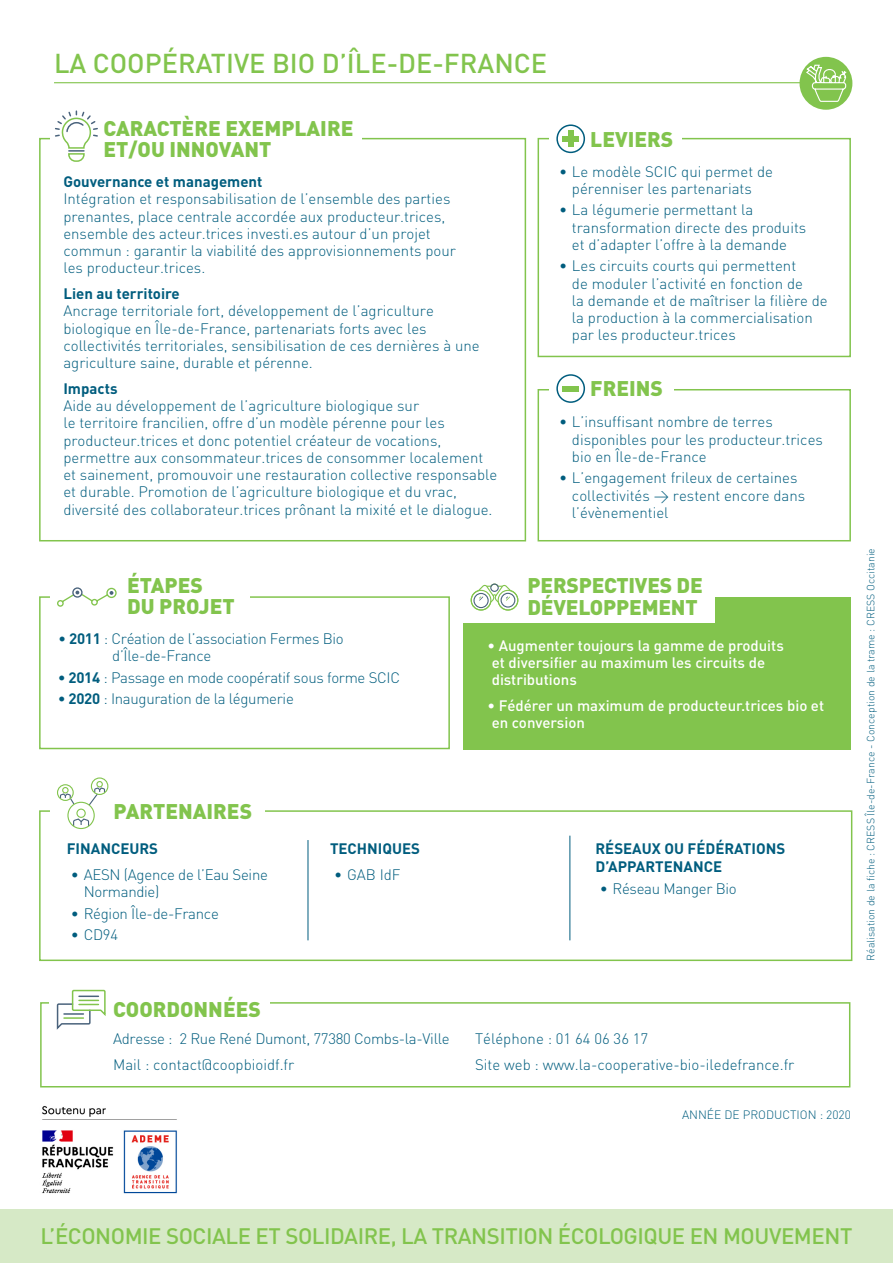
<style>
.page{position:relative;width:893px;height:1263px;background:#fff}
.page>*{position:absolute;margin:0;border:0;box-sizing:border-box;transform-origin:0 0}
.t1{font:500 27px "DIN";color:#82c44d}
.t2{font:500 22.2px "DIN";letter-spacing:-.02em;color:#82c44d}
.t3{font:900 21px/21px "DIN";color:#82c44d}
.text_rub{font:300 15px/17.2px "DIN";color:#005d7e}
.text_rub-2{font:300 15px/17.2px "DIN";letter-spacing:-.02em;color:#005d7e}
.text_rub-3{font:500 15px/17.2px "DIN";color:#fff}
.text_rub-4{font:700 15px/18px "DIN";color:#005d7e}
.text_rub-5{font:300 12px "DIN";color:#005d7e}
.text_rub-6{font:300 10.5px "DIN";color:#005d7e}
.s1{font-weight:700}
</style>
<div class="page">
<div style="left:0;top:1209px;width:893px;height:54px;background:#d6e9c6"></div>
<img style="left:42px;top:1106px;width:135px;height:88px">
<div style="left:538px;top:138px;width:313px;height:219px;border:2px solid #82c44d"></div>
<div style="left:549px;top:132px;width:132px;height:14px;background:#fff"></div>
<div style="left:39px;top:138px;width:487px;height:403px;border:2px solid #82c44d"></div>
<div style="left:556px;top:124px;width:29px;height:29px;border:2px solid #005d7e;border-radius:50%"></div>
<div style="left:562px;top:136px;width:17px;height:6px;background:#82c44d"></div>
<div style="left:568px;top:131px;width:5px;height:16px;background:#82c44d"></div>
<div style="left:50px;top:132px;width:312px;height:14px;background:#fff"></div>
<div style="left:538px;top:389px;width:313px;height:152px;border:2px solid #82c44d"></div>
<div style="left:549px;top:382px;width:124px;height:13px;background:#fff"></div>
<div style="left:562px;top:386px;width:17px;height:5px;background:#82c44d"></div>
<div style="left:556px;top:374px;width:29px;height:29px;border:2px solid #005d7e;border-radius:50%"></div>
<div style="left:463px;top:597px;width:388px;height:152px;background:#82c44d"></div>
<div style="left:460px;top:582px;width:254px;height:40px;background:#fff"></div>
<svg style="left:470px;top:583px;width:49px;height:28px"></svg>
<div style="left:39px;top:596px;width:411px;height:153px;border:2px solid #82c44d"></div>
<div style="left:50px;top:591px;width:200px;height:14px;background:#fff"></div>
<svg style="left:57px;top:587px;width:60px;height:20px"></svg>
<div style="left:72px;top:587px;width:11px;height:11px;border:1px solid #4a637c;border-radius:50%"></div>
<svg style="left:55px;top:110px;width:43px;height:52px"></svg>
<div style="left:39px;top:810px;width:813px;height:151px;border:2px solid #82c44d"></div>
<hr style="left:308px;top:840px;width:1px;height:100px;background:#005d7e">
<hr style="left:569px;top:836px;width:1px;height:104px;background:#005d7e">
<div style="left:50px;top:804px;width:215px;height:13px;background:#fff"></div>
<svg style="left:57px;top:777px;width:52px;height:53px"></svg>
<hr style="left:54px;top:82px;width:772px;height:1px;background:#82c44d">
<div style="left:799px;top:57px;width:53px;height:53px;background:#82c44d;border-radius:50%"></div>
<svg style="left:805px;top:64px;width:42px;height:38px"></svg>
<div style="left:40px;top:1002px;width:810px;height:85px;border:2px solid #82c44d"></div>
<div style="left:50px;top:1001px;width:220px;height:14px;background:#fff"></div>
<svg style="left:56px;top:989px;width:50px;height:41px"></svg>
<p class="t1" style="left:54px;top:46px;width:494px">LA COOPÉRATIVE BIO D’ÎLE-DE-FRANCE</p>
<p class="t3" style="left:103px;top:117px;width:251px">CARACTÈRE EXEMPLAIRE<br>ET/OU INNOVANT</p>
<p class="text_rub-4" style="left:63px;top:172px;width:201px">Gouvernance et management</p>
<p class="text_rub" style="left:63px;top:190px;width:394px">Intégration et responsabilisation de l’ensemble des parties prenantes, place centrale accordée aux producteur.trices, ensemble des acteur.trices investi.es autour d’un projet commun : garantir la viabilité des approvisionnements pour les producteur.trices.</p>
<p class="text_rub" style="left:63px;top:285px;width:418px"><span class="s1">Lien au territoire<br></span>Ancrage territoriale fort, développement de l’agriculture biologique en Île-de-France, partenariats forts avec les collectivités territoriales, sensibilisation de ces dernières à une agriculture saine, durable et pérenne.</p>
<p class="text_rub-4" style="left:63px;top:379px;width:56px">Impacts</p>
<p class="text_rub" style="left:63px;top:397px;width:435px">Aide au développement de l’agriculture biologique sur<br>le territoire francilien, offre d’un modèle pérenne pour les producteur.trices et donc potentiel créateur de vocations, permettre aux consommateur.trices de consommer localement et sainement, promouvoir une restauration collective responsable et durable. Promotion de l’agriculture biologique et du vrac, diversité des collaborateur.trices prônant la mixité et le dialogue.</p>
<p class="t3" style="left:127px;top:573px;width:109px">ÉTAPES<br>DU PROJET</p>
<p class="t3" style="left:590px;top:127px;width:85px">LEVIERS</p>
<p class="text_rub" style="left:559px;top:162px;width:215px;text-align:center">• Le modèle SCIC qui permet de pérenniser les partenariats</p>
<p class="text_rub" style="left:572px;top:201px;width:236px;text-indent:-13px">• La légumerie permettant la transformation directe des produits et d’adapter l’offre à la demande</p>
<p class="text_rub" style="left:572px;top:257px;width:257px;text-indent:-13px">• Les circuits courts qui permettent<br>de moduler l’activité en fonction de<br>la demande et de maîtriser la filière de la production à la commercialisation par les producteur.trices</p>
<p class="t3" style="left:590px;top:377px;width:74px">FREINS</p>
<p class="text_rub" style="left:572px;top:413px;width:252px;text-indent:-13px">• L’insuffisant nombre de terres disponibles pour les producteur.trices bio en Île-de-France</p>
<p class="text_rub" style="left:572px;top:469px;width:235px;text-indent:-13px">• L’engagement frileux de certaines collectivités &gt; restent encore dans l’évènementiel</p>
<p class="t3" style="left:527px;top:573px;width:177px;line-height:22.5px">PERSPECTIVES DE<br>DÉVELOPPEMENT</p>
<p class="text_rub-2" style="left:112px;top:630px;width:233px;text-indent:-54px">• <span class="s1">2011</span> : Création de l’association Fermes Bio d’Île-de-France</p>
<p class="text_rub-2" style="left:58px;top:668px;width:343px"><span class="s1">• 2014</span> : Passage en mode coopératif sous forme SCIC</p>
<p class="text_rub-2" style="left:58px;top:690px;width:237px"><span class="s1">• 2020</span> : Inauguration de la légumerie</p>
<p class="t3" style="left:114px;top:799px;width:140px">PARTENAIRES</p>
<p class="text_rub-4" style="left:67px;top:839px;width:93px">FINANCEURS</p>
<p class="text_rub-2" style="left:84px;top:866px;width:186px;text-indent:-13px">• AESN (Agence de l’Eau Seine<br>Normandie)</p>
<p class="text_rub-2" style="left:71px;top:905px;width:149px">• Région Île-de-France</p>
<p class="text_rub" style="left:71px;top:926px;width:49px">• CD94</p>
<p class="text_rub-4" style="left:330px;top:839px;width:92px">TECHNIQUES</p>
<p class="text_rub" style="left:334px;top:866px;width:68px">• GAB IdF</p>
<p class="text_rub-3" style="left:487px;top:636px;width:298px">• Augmenter toujours la gamme de produits et diversifier au maximum les circuits de distributions</p>
<p class="text_rub-3" style="left:487px;top:696px;width:338px">• Fédérer un maximum de producteur.trices bio et en conversion</p>
<p class="text_rub-4" style="left:595px;top:839px;width:191px">RÉSEAUX OU FÉDÉRATIONS<br>D’APPARTENANCE</p>
<p class="text_rub-2" style="left:600px;top:880px;width:139px">• Réseau Manger Bio</p>
<p class="text_rub-6" style="left:864px;top:960px;width:414px;rotate:-90deg">Réalisation de la fiche : CRESS Île-de-France - Conception de la trame : CRESS Occitanie</p>
<p class="t3" style="left:113px;top:998px;width:149px">COORDONNÉES</p>
<p class="text_rub-2" style="left:113px;top:1030px;width:338px">Adresse : 2 Rue René Dumont, 77380 Combs-la-Ville</p>
<p class="text_rub" style="left:113px;top:1055px;width:183px">Mail : contact@coopbioidf.fr</p>
<p class="text_rub" style="left:475px;top:1030px;width:175px">Téléphone : 01 64 06 36 17</p>
<p class="text_rub" style="left:475px;top:1055px;width:321px">Site web : www.la-cooperative-bio-iledefrance.fr</p>
<p class="text_rub-5" style="left:682px;top:1107px;width:170px">ANNÉE DE PRODUCTION : 2020</p>
<p class="t2" style="left:41px;top:1222px;width:813px">L’ÉCONOMIE SOCIALE ET SOLIDAIRE, LA TRANSITION ÉCOLOGIQUE EN MOUVEMENT</p>
</div>
